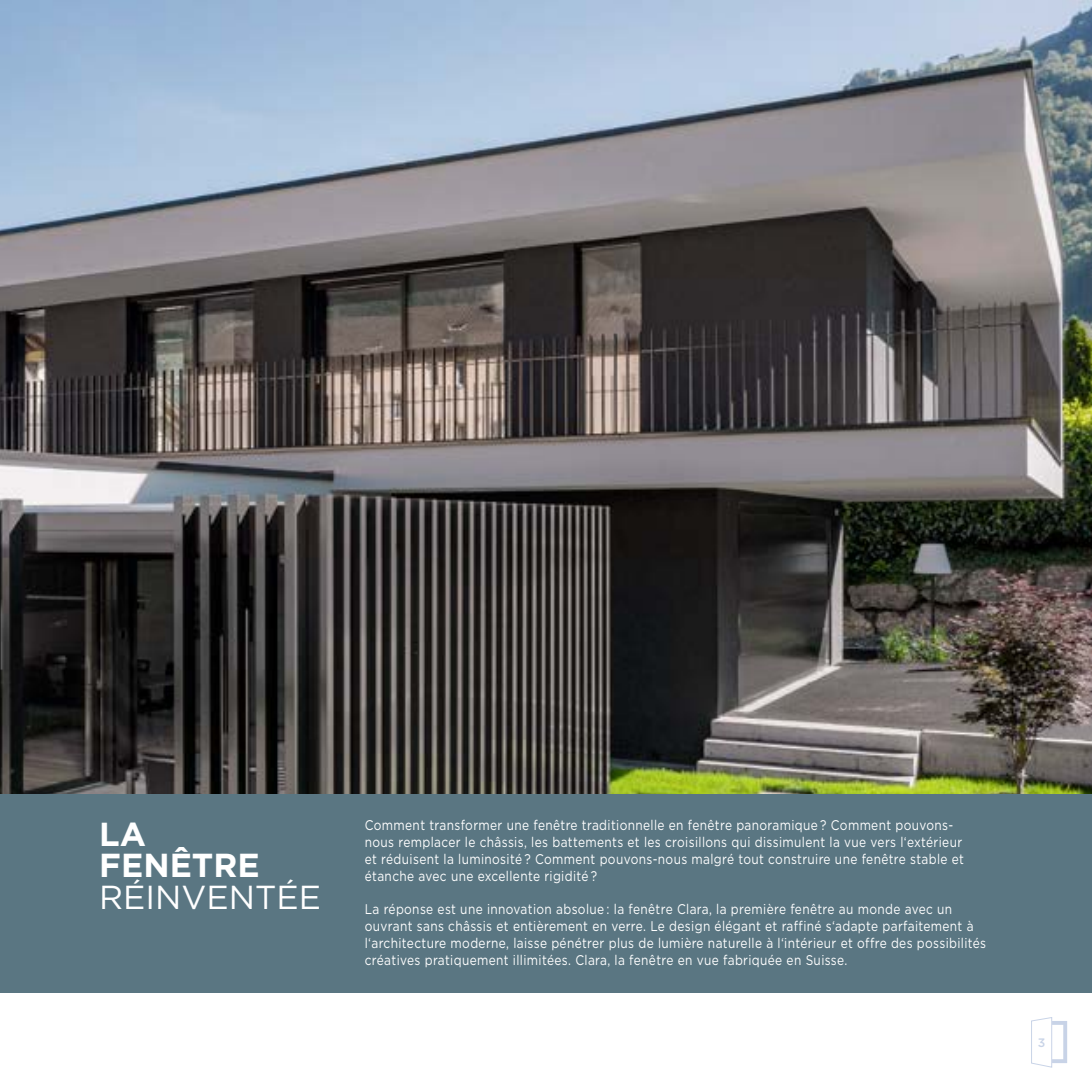
<style>
.page{position:relative;width:1092px;height:1092px;background:#fff}
.page>*{position:absolute;margin:0;border:0;box-sizing:border-box;transform-origin:0 0}
.t1{font:33.25px "Gotham";color:#fff}
.t2{font:700 33.25px/31.5px "Gotham";color:#fff}
.t3{font:14px/16.8px "Gotham";letter-spacing:.03em;color:#fff;scale:.85 1}
.t4{font:500 12.25px "Gotham";color:#92a8d0}
</style>
<div class="page">
<img style="left:0;top:0;width:1091px;height:794px">
<svg style="left:1031px;top:1017px;width:36px;height:51px"></svg>
<div style="left:0;top:794px;width:1091px;height:198px;background:#5a7682"></div>
<h1 class="t2" style="left:99px;top:817px;width:162px">LA<br>FENÊTRE</h1>
<h1 class="t1" style="left:99px;top:875px;width:223px">RÉINVENTÉE</h1>
<p class="t3" style="left:365px;top:816px;width:706px">Comment transformer une fenêtre traditionnelle en fenêtre panoramique ? Comment pouvons&shy;nous remplacer le châssis, les battements et les croisillons qui dissimulent la vue vers l‘extérieur et réduisent la luminosité ? Comment pouvons-nous malgré tout construire une fenêtre stable et étanche avec une excellente rigidité ?</p>
<p class="t3" style="left:365px;top:900px;width:732px">La réponse est une innovation absolue : la fenêtre Clara, la première fenêtre au monde avec un ouvrant sans châssis et entièrement en verre. Le design élégant et raffiné s‘adapte parfaitement à l‘architecture moderne, laisse pénétrer plus de lumière naturelle à l‘intérieur et offre des possibilités créatives pratiquement illimitées. Clara, la fenêtre en vue fabriquée en Suisse.</p>
<p class="t4" style="left:1037px;top:1034px;width:9px">3</p>
</div>
